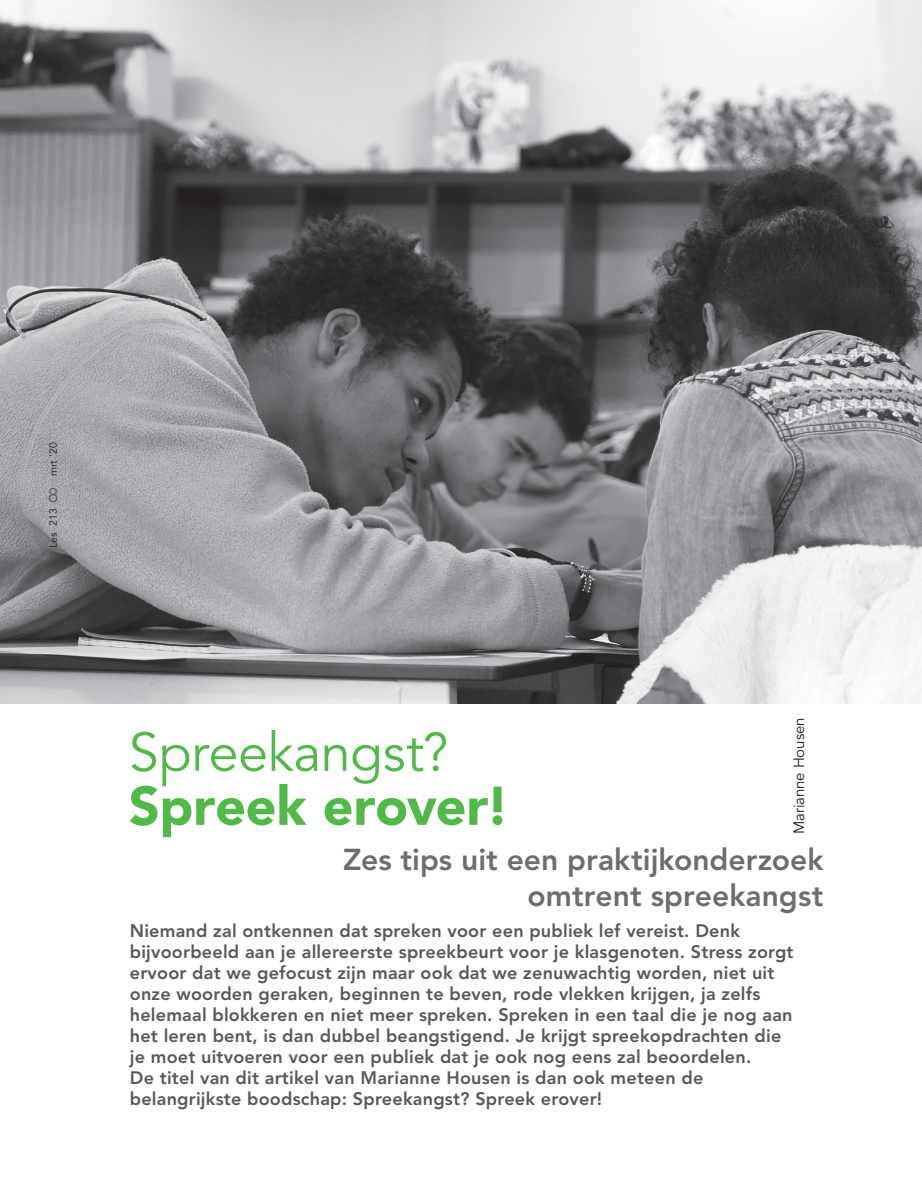
<style>
.page{position:relative;width:922px;height:1190px;background:#fff}
.page>*{position:absolute;margin:0;border:0;box-sizing:border-box;transform-origin:0 0}
.t1{font:900 54px "Avenir LT Std";letter-spacing:-.005em;color:#51b948}
.t2{font:54px "Avenir LT Std";letter-spacing:-.01em;color:#51b948}
.t3{font:800 30px/36px "Avenir LT Std";color:#6c6d70;text-align:right}
.t4{font:800 18px/21px "Avenir LT Std";letter-spacing:.01em;color:#57585a}
.t5{font:15px "Avenir LT Std";letter-spacing:-.005em;color:#231f20}
.t6{font:10.5px "Avenir LT Std";letter-spacing:.01em;color:#231f20}
</style>
<div class="page">
<img style="left:0;top:0;width:922px;height:703px">
<svg style="left:49px;top:487px;width:9px;height:15px"></svg>
<p class="t6" style="left:47px;top:476px;width:35px;rotate:-90deg">mrt '20</p>
<p class="t6" style="left:47px;top:548px;width:41px;rotate:-90deg">Les 213</p>
<h1 class="t2" style="left:129px;top:721px;width:321px">Spreekangst?</h1>
<h1 class="t1" style="left:129px;top:773px;width:382px">Spreek erover!</h1>
<p class="t5" style="left:790px;top:834px;width:118px;rotate:-90deg">Marianne Housen</p>
<h2 class="t3" style="left:343px;top:841px;width:482px">Zes tips uit een praktijkonderzoek omtrent spreekangst</h2>
<p class="t4" style="left:130px;top:920px;width:665px">Niemand zal ontkennen dat spreken voor een publiek lef vereist. Denk bijvoorbeeld aan je allereerste spreekbeurt voor je klasgenoten. Stress zorgt ervoor dat we gefocust zijn maar ook dat we zenuwachtig worden, niet uit onze woorden geraken, beginnen te beven, rode vlekken krijgen, ja zelfs helemaal blokkeren en niet meer spreken. Spreken in een taal die je nog aan het leren bent, is dan dubbel beangstigend. Je krijgt spreekopdrachten die je moet uitvoeren voor een publiek dat je ook nog eens zal beoordelen.<br>De titel van dit artikel van Marianne Housen is dan ook meteen de belangrijkste boodschap: Spreekangst? Spreek erover!</p>
</div>
